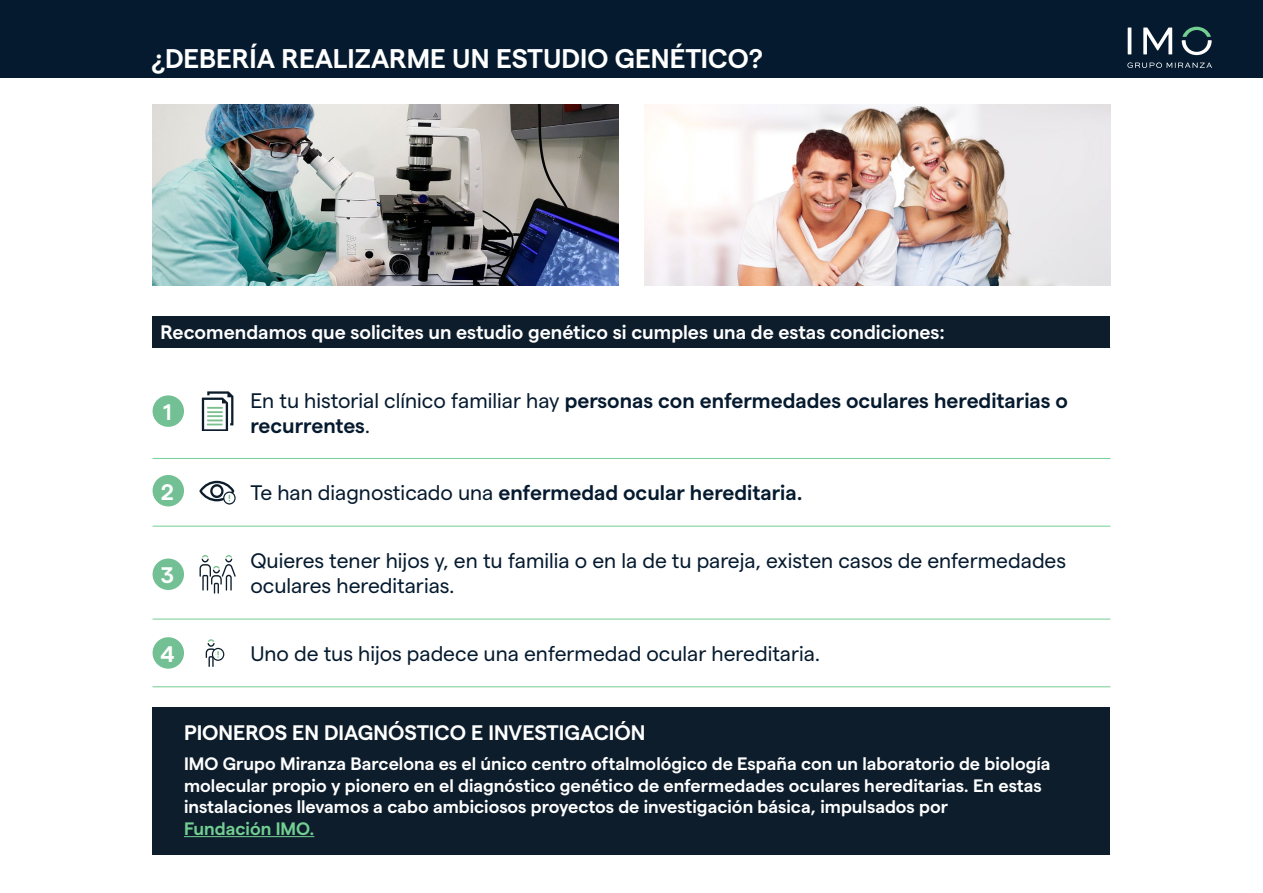
<style>
.page{position:relative;width:1263px;height:893px;background:#fff}
.page>*{position:absolute;margin:0;border:0;box-sizing:border-box;transform-origin:0 0}
.t1{font:600 27px "Matter";color:#fff}
.t2{font:600 22.5px "Matter";color:#fff}
.t3{font:21px/25.2px "Matter";color:#051a2e}
.t4{font:600 21px/25.2px "Matter";color:#051a2e}
.t5{font:600 21px "Matter";color:#fff}
.t6{font:600 19.5px "Matter";color:#fff}
.t7{font:600 18px/21.6px "Matter";color:#fff}
.t8{font:600 18px "Matter";color:#73cf91}
.s1{font-weight:400}
</style>
<div class="page">
<div style="left:0;top:0;width:1263px;height:78px;background:#051a2e"></div>
<svg style="left:1182px;top:27px;width:30px;height:28px"></svg>
<svg style="left:1143px;top:28px;width:29px;height:26px"></svg>
<hr style="left:1128px;top:28px;width:3px;height:26px;background:#fff">
<svg style="left:1127px;top:62px;width:85px;height:6px"></svg>
<img style="left:153px;top:104px;width:466px;height:182px">
<img style="left:644px;top:104px;width:466px;height:182px">
<div style="left:153px;top:316px;width:957px;height:32px;background:#0d1d2c"></div>
<div style="left:153px;top:707px;width:957px;height:148px;background:#0d1d2c"></div>
<hr style="left:184px;top:836px;width:130px;height:1px;background:#73cf91">
<hr style="left:153px;top:458px;width:957px;height:1px;background:#73cf91">
<hr style="left:153px;top:526px;width:957px;height:1px;background:#73cf91">
<hr style="left:153px;top:619px;width:957px;height:1px;background:#73cf91">
<hr style="left:153px;top:686px;width:957px;height:1px;background:#73cf91">
<div style="left:153px;top:395px;width:31px;height:32px;background:#74c095;border-radius:50%"></div>
<div style="left:153px;top:475px;width:31px;height:31px;background:#74c095;border-radius:50%"></div>
<div style="left:153px;top:558px;width:31px;height:32px;background:#74c095;border-radius:50%"></div>
<div style="left:153px;top:637px;width:31px;height:32px;background:#74c095;border-radius:50%"></div>
<svg style="left:199px;top:481px;width:37px;height:24px"></svg>
<svg style="left:200px;top:555px;width:36px;height:39px"></svg>
<svg style="left:202px;top:391px;width:31px;height:40px"></svg>
<svg style="left:206px;top:639px;width:18px;height:28px"></svg>
<h1 class="t1" style="left:153px;top:39px;width:612px">¿DEBERÍA REALIZARME UN ESTUDIO GENÉTICO?</h1>
<p class="t6" style="left:161px;top:317px;width:786px">Recomendamos que solicites un estudio genético si cumples una de estas condiciones:</p>
<p class="t2" style="left:163px;top:396px;width:10px">1</p>
<p class="t2" style="left:161px;top:475px;width:14px">2</p>
<p class="t2" style="left:161px;top:559px;width:15px">3</p>
<p class="t2" style="left:160px;top:637px;width:16px">4</p>
<p class="t4" style="left:250px;top:386px;width:819px"><span class="s1">En tu historial clínico familiar hay</span> personas con enfermedades oculares hereditarias o recurrentes<span class="s1">.</span></p>
<p class="t4" style="left:250px;top:479px;width:554px"><span class="s1">Te han diagnosticado una</span> enfermedad ocular hereditaria.</p>
<p class="t3" style="left:250px;top:546px;width:817px">Quieres tener hijos y, en tu familia o en la de tu pareja, existen casos de enfermedades oculares hereditarias.</p>
<p class="t3" style="left:250px;top:639px;width:571px">Uno de tus hijos padece una enfermedad ocular hereditaria.</p>
<p class="t5" style="left:184px;top:717px;width:463px">PIONEROS EN DIAGNÓSTICO E INVESTIGACIÓN</p>
<p class="t7" style="left:184px;top:751px;width:868px">IMO Grupo Miranza Barcelona es el único centro oftalmológico de España con un laboratorio de biología molecular propio y pionero en el diagnóstico genético de enfermedades oculares hereditarias. En estas instalaciones llevamos a cabo ambiciosos proyectos de investigación básica, impulsados por</p>
<p class="t8" style="left:184px;top:815px;width:132px">Fundación IMO.</p>
</div>
